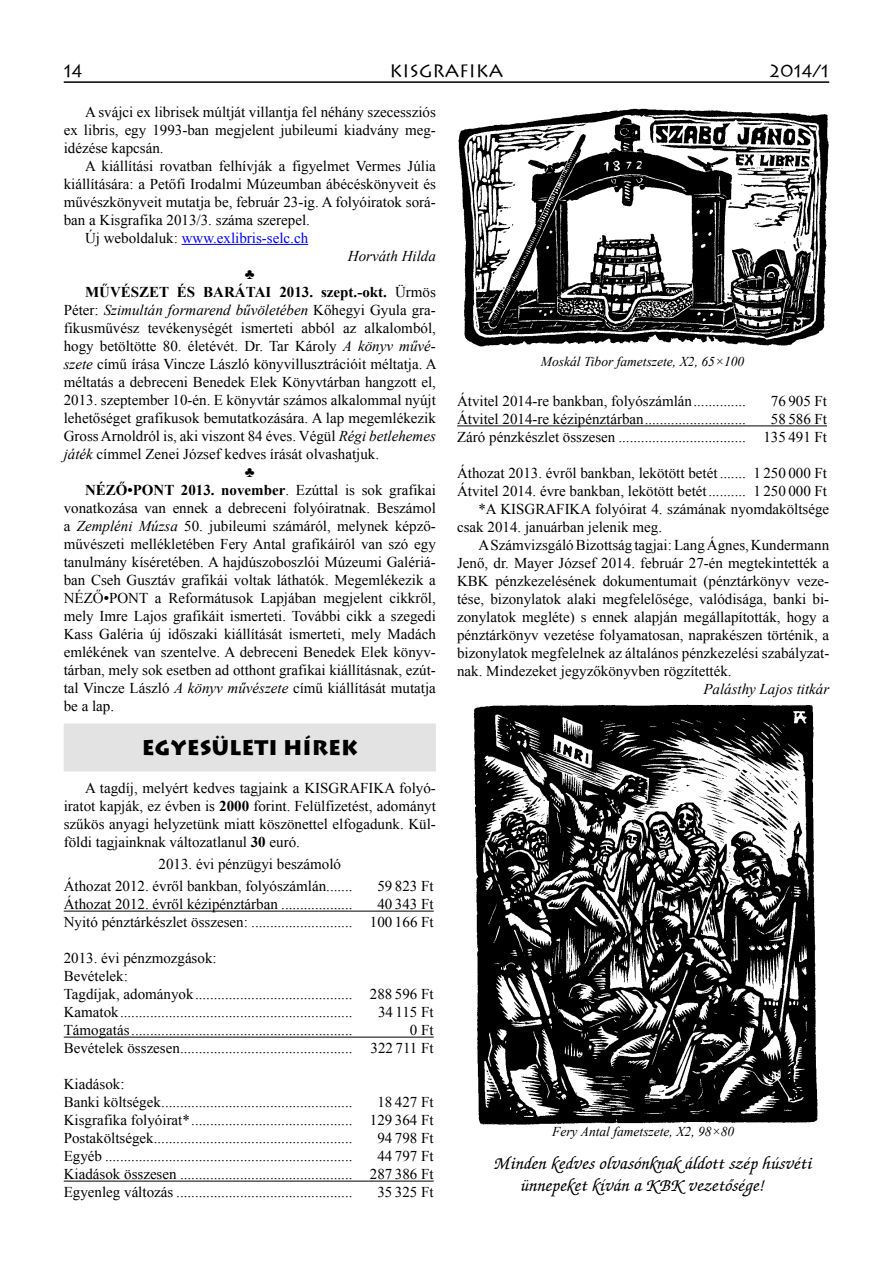
<style>
.page{position:relative;width:893px;height:1263px;background:#fff}
.page>*{position:absolute;margin:0;border:0;box-sizing:border-box;transform-origin:0 0}
.t1{font:900 21px "Lithos Pro";color:#000}
.t2{font:italic 18px/21.6px "Zapf Chancery HU Medium";letter-spacing:.02em;color:#000}
.t3{font:18px "Hu Lithp";color:#000}
.t4{font:15px/18px "Times New Roman";color:#000;text-align:justify}
.t5{font:italic 15px "Times New Roman";color:#000}
.t6{font:700 15px "Times New Roman";color:#000}
.t7{font:15px "Times New Roman";color:#00f}
.t8{font:italic 13.5px "Times New Roman";color:#000}
.s1{color:#000}
.s2{font-weight:400}
.s3{font-style:normal}
.s4{font-style:italic}
.s5{font-weight:700}
</style>
<div class="page">
<hr style="left:64px;top:81px;width:765px;height:2px;background:#000">
<hr style="left:182px;top:244px;width:126px;height:1px;background:#00f">
<div style="left:64px;top:724px;width:372px;height:48px;background:#e3e3e3"></div>
<hr style="left:64px;top:911px;width:370px;height:1px;background:#000">
<hr style="left:64px;top:1037px;width:370px;height:1px;background:#000">
<hr style="left:64px;top:1181px;width:370px;height:1px;background:#000">
<hr style="left:457px;top:426px;width:370px;height:1px;background:#000">
<img style="left:473px;top:704px;width:345px;height:421px">
<img style="left:458px;top:108px;width:371px;height:238px">
<p class="t3" style="left:64px;top:64px;width:20px">14</p>
<p class="t3" style="left:389px;top:64px;width:115px">KISGRAFIKA</p>
<p class="t3" style="left:770px;top:64px;width:61px">2014/1</p>
<p class="t4" style="left:64px;top:103px;width:374px;text-indent:21px">A svájci ex librisek múltját villantja fel néhány szecessziós ex libris, egy 1993-ban megjelent jubileumi kiadvány meg&shy;idézése kapcsán.</p>
<p class="t4" style="left:85px;top:157px;width:352px">A kiállítási rovatban felhívják a figyelmet Vermes Júlia</p>
<p class="t4" style="left:64px;top:175px;width:374px">kiállítására: a Petőfi Irodalmi Múzeumban ábécéskönyveit és</p>
<p class="t4" style="left:64px;top:193px;width:374px">művészkönyveit mutatja be, február 23-ig. A folyóiratok sorá-</p>
<p class="t4" style="left:64px;top:211px;width:248px">ban a Kisgrafika 2013/3. száma szerepel.</p>
<p class="t7" style="left:85px;top:229px;width:225px"><span class="s1">Új weboldaluk:</span> www.exlibris-selc.ch</p>
<p class="t5" style="left:348px;top:247px;width:89px">Horváth Hilda</p>
<p class="t4" style="left:245px;top:265px;width:11px">♣</p>
<p class="t6" style="left:85px;top:283px;width:352px">MŰVÉSZET ÉS BARÁTAI 2013. szept.-okt. <span class="s2">Ürmös</span></p>
<p class="t5" style="left:64px;top:301px;width:374px"><span class="s3">Péter:</span> Szimultán formarend bűvöletében <span class="s3">Kőhegyi Gyula gra-</span></p>
<p class="t4" style="left:64px;top:319px;width:374px">fikusművész tevékenységét ismerteti abból az alkalomból,</p>
<p class="t4" style="left:64px;top:337px;width:374px">hogy betöltötte 80. életévét. Dr. Tar Károly <span class="s4">A könyv művé-</span></p>
<p class="t4" style="left:64px;top:355px;width:374px"><span class="s4">szete</span> című írása Vincze László könyvillusztrációit méltatja. A</p>
<p class="t4" style="left:64px;top:373px;width:374px">méltatás a debreceni Benedek Elek Könyvtárban hangzott el,</p>
<p class="t4" style="left:64px;top:391px;width:374px">2013. szeptember 10-én. E könyvtár számos alkalommal nyújt</p>
<p class="t4" style="left:64px;top:409px;width:374px">lehetőséget grafikusok bemutatkozására. A lap megemlékezik</p>
<p class="t4" style="left:64px;top:427px;width:374px">Gross Arnoldról is, aki viszont 84 éves. Végül <span class="s4">Régi betlehemes</span></p>
<p class="t4" style="left:64px;top:445px;width:317px"><span class="s4">játék</span> címmel Zenei József kedves írását olvashatjuk.</p>
<p class="t4" style="left:245px;top:463px;width:11px">♣</p>
<p class="t6" style="left:85px;top:481px;width:352px">NÉZŐ•PONT 2013. november<span class="s2">. Ezúttal is sok grafikai</span></p>
<p class="t4" style="left:64px;top:499px;width:374px">vonatkozása van ennek a debreceni folyóiratnak. Beszámol</p>
<p class="t4" style="left:64px;top:517px;width:374px">a <span class="s4">Zempléni Múzsa</span> 50. jubileumi számáról, melynek képző-</p>
<p class="t4" style="left:64px;top:535px;width:374px">művészeti mellékletében Fery Antal grafikáiról van szó egy</p>
<p class="t4" style="left:64px;top:553px;width:374px">tanulmány kíséretében. A hajdúszoboszlói Múzeumi Galériá-</p>
<p class="t4" style="left:64px;top:571px;width:374px">ban Cseh Gusztáv grafikái voltak láthatók. Megemlékezik a</p>
<p class="t4" style="left:64px;top:589px;width:374px">NÉZŐ<span class="s5">•</span>PONT a Reformátusok Lapjában megjelent cikkről,</p>
<p class="t4" style="left:64px;top:607px;width:374px">mely Imre Lajos grafikáit ismerteti. További cikk a szegedi</p>
<p class="t4" style="left:64px;top:625px;width:374px">Kass Galéria új időszaki kiállítását ismerteti, mely Madách</p>
<p class="t4" style="left:64px;top:643px;width:374px">emlékének van szentelve. A debreceni Benedek Elek könyv-</p>
<p class="t4" style="left:64px;top:661px;width:374px">tárban, mely sok esetben ad otthont grafikai kiállításnak, ezút-</p>
<p class="t4" style="left:64px;top:679px;width:374px">tal Vincze László <span class="s4">A könyv művészete</span> című kiállítását mutatja</p>
<p class="t4" style="left:64px;top:697px;width:52px">be a lap.</p>
<h1 class="t1" style="left:142px;top:736px;width:217px">EGYESÜLETI HÍREK</h1>
<p class="t4" style="left:64px;top:779px;width:374px;text-indent:21px">A tagdíj, melyért kedves tagjaink a KISGRAFIKA folyó&shy;iratot kapják, ez évben is <span class="s5">2000</span> forint. Felülfizetést, adományt szűkös anyagi helyzetünk miatt köszönettel elfogadunk. Kül&shy;földi tagjainknak változatlanul <span class="s5">30</span> euró.</p>
<p class="t4" style="left:64px;top:853px;width:290px;line-height:22.2px;text-indent:95px">2013. évi pénzügyi beszámoló<br>Áthozat 2012. évről bankban, folyószámlán .......</p>
<p class="t8" style="left:541px;top:354px;width:205px">Moskál Tibor fametszete, X2, 65×100</p>
<p class="t4" style="left:457px;top:392px;width:290px">Átvitel 2014-re bankban, folyószámlán ..............</p>
<p class="t4" style="left:771px;top:392px;width:58px">76 905 Ft</p>
<p class="t4" style="left:457px;top:410px;width:290px">Átvitel 2014-re kézipénztárban ...........................</p>
<p class="t4" style="left:457px;top:410px;width:371px;text-align:right">58 586 Ft<br>Záró pénzkészlet összesen .................................. 135 491 Ft</p>
<p class="t4" style="left:457px;top:464px;width:371px">Áthozat 2013. évről bankban, lekötött betét ....... 1 250 000 Ft</p>
<p class="t4" style="left:457px;top:482px;width:371px">Átvitel 2014. évre bankban, lekötött betét .......... 1 250 000 Ft</p>
<p class="t4" style="left:478px;top:500px;width:352px">*A KISGRAFIKA folyóirat 4. számának nyomdaköltsége</p>
<p class="t4" style="left:457px;top:518px;width:206px">csak 2014. januárban jelenik meg.</p>
<p class="t4" style="left:478px;top:536px;width:352px">A Számvizsgáló Bizottság tagjai: Lang Ágnes, Kundermann</p>
<p class="t4" style="left:457px;top:554px;width:374px">Jenő, dr. Mayer József 2014. február 27-én megtekintették a</p>
<p class="t4" style="left:457px;top:572px;width:374px">KBK pénzkezelésének dokumentumait (pénztárkönyv veze-</p>
<p class="t4" style="left:457px;top:590px;width:374px">tése, bizonylatok alaki megfelelősége, valódisága, banki bi-</p>
<p class="t4" style="left:457px;top:608px;width:374px">zonylatok megléte) s ennek alapján megállapították, hogy a</p>
<p class="t4" style="left:457px;top:626px;width:374px">pénztárkönyv vezetése folyamatosan, naprakészen történik, a</p>
<p class="t4" style="left:457px;top:644px;width:374px">bizonylatok megfelelnek az általános pénzkezelési szabályzat-</p>
<p class="t4" style="left:457px;top:662px;width:276px">nak. Mindezeket jegyzőkönyvben rögzítették.</p>
<p class="t5" style="left:703px;top:681px;width:127px">Palásthy Lajos titkár</p>
<p class="t4" style="left:377px;top:877px;width:58px">59 823 Ft</p>
<p class="t4" style="left:64px;top:895px;width:290px">Áthozat 2012. évről kézipénztárban ...................</p>
<p class="t4" style="left:64px;top:895px;width:371px;text-align:right">40 343 Ft<br>Nyitó pénztárkészlet összesen: ........................... 100 166 Ft</p>
<p class="t4" style="left:64px;top:949px;width:371px;text-align:left">2013. évi pénzmozgások:<br>Bevételek:<br>Tagdíjak, adományok .......................................... 288 596 Ft Kamatok ..............................................................</p>
<p class="t4" style="left:378px;top:1003px;width:57px">34 115 Ft</p>
<p class="t4" style="left:64px;top:1021px;width:290px">Támogatás ...........................................................</p>
<p class="t4" style="left:64px;top:1021px;width:371px;text-align:right">0 Ft<br>Bevételek összesen .............................................. 322 711 Ft</p>
<p class="t4" style="left:64px;top:1075px;width:290px">Kiadások:<br>Banki költségek ...................................................</p>
<p class="t4" style="left:64px;top:1093px;width:371px;text-indent:314px">18 427 Ft Kisgrafika folyóirat* ........................................... 129 364 Ft Postaköltségek .....................................................</p>
<p class="t4" style="left:377px;top:1129px;width:58px">94 798 Ft</p>
<p class="t4" style="left:64px;top:1147px;width:290px">Egyéb ..................................................................</p>
<p class="t4" style="left:64px;top:1147px;width:371px;text-indent:314px">44 797 Ft Kiadások összesen .............................................. 287 386 Ft Egyenleg változás ...............................................</p>
<p class="t4" style="left:377px;top:1183px;width:58px">35 325 Ft</p>
<p class="t8" style="left:552px;top:1124px;width:184px">Fery Antal fametszete, X2, 98×80</p>
<p class="t2" style="left:521px;top:1155px;width:293px;text-indent:-26px">Minden kedves olvasónknak áldott szép húsvéti ünnepeket kíván a KBK vezetõsége!</p>
</div>
